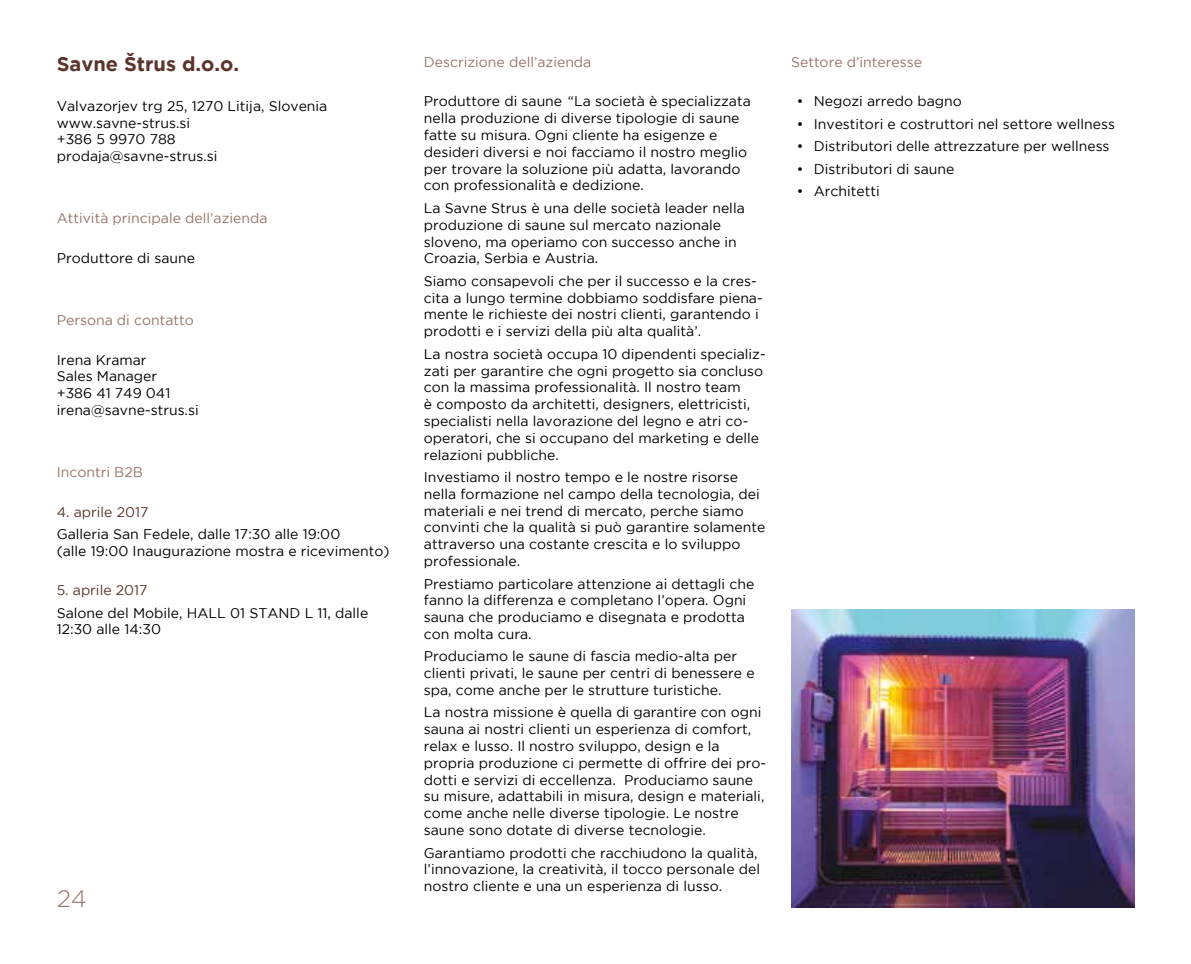
<style>
.page{position:relative;width:1191px;height:964px;background:#fff}
.page>*{position:absolute;margin:0;border:0;box-sizing:border-box;transform-origin:0 0}
.t1{font:300 24px "Gotham";color:#977467}
.t2{font:700 20px "Gotham";color:#5b3529}
.t3{font:14px/16.8px "Gotham";color:#000}
.t4{font:14px "Gotham";color:#977467}
.t5{font:14px "Gotham";color:#5b3529}
</style>
<div class="page">
<img style="left:791px;top:609px;width:343px;height:298px">
<h2 class="t2" style="left:57px;top:53px;width:184px">Savne Štrus d.o.o.</h2>
<p class="t3" style="left:57px;top:97px;width:272px">Valvazorjev trg 25, 1270 Litija, Slovenia www.savne-strus.si<br>+386 5 9970 788 prodaja@savne-strus.si</p>
<p class="t4" style="left:57px;top:211px;width:212px">Attività principale dell’azienda</p>
<p class="t3" style="left:57px;top:249px;width:140px">Produttore di saune</p>
<p class="t4" style="left:57px;top:312px;width:139px">Persona di contatto</p>
<p class="t3" style="left:57px;top:351px;width:143px">Irena Kramar<br>Sales Manager<br>+386 41 749 041 irena@savne-strus.si</p>
<p class="t4" style="left:57px;top:464px;width:88px">Incontri B2B</p>
<p class="t5" style="left:57px;top:504px;width:93px">4. aprile 2017</p>
<p class="t3" style="left:57px;top:525px;width:334px">Galleria San Fedele, dalle 17:30 alle 19:00<br>(alle 19:00 Inaugurazione mostra e ricevimento)</p>
<p class="t5" style="left:57px;top:582px;width:92px">5. aprile 2017</p>
<p class="t3" style="left:57px;top:604px;width:313px">Salone del Mobile, HALL 01 STAND L 11, dalle<br>12:30 alle 14:30</p>
<h1 class="t1" style="left:57px;top:886px;width:32px">24</h1>
<p class="t4" style="left:424px;top:54px;width:169px">Descrizione dell’azienda</p>
<p class="t3" style="left:424px;top:93px;width:328px">Produttore di saune “La società è specializzata nella produzione di diverse tipologie di saune fatte su misura. Ogni cliente ha esigenze e desideri diversi e noi facciamo il nostro meglio per trovare la soluzione più adatta, lavorando con professionalità e dedizione.</p>
<p class="t3" style="left:424px;top:199px;width:322px">La Savne Strus è una delle società leader nella produzione di saune sul mercato nazionale sloveno, ma operiamo con successo anche in Croazia, Serbia e Austria.</p>
<p class="t3" style="left:424px;top:272px;width:340px">Siamo consapevoli che per il successo e la cres&shy;cita a lungo termine dobbiamo soddisfare piena&shy;mente le richieste dei nostri clienti, garantendo i prodotti e i servizi della più alta qualità’.</p>
<p class="t3" style="left:424px;top:345px;width:343px">La nostra società occupa 10 dipendenti specializ&shy;zati per garantire che ogni progetto sia concluso con la massima professionalità. Il nostro team<br>è composto da architetti, designers, elettricisti, specialisti nella lavorazione del legno e atri co&shy;operatori, che si occupano del marketing e delle relazioni pubbliche.</p>
<p class="t3" style="left:424px;top:468px;width:343px">Investiamo il nostro tempo e le nostre risorse nella formazione nel campo della tecnologia, dei materiali e nei trend di mercato, perche siamo convinti che la qualità si può garantire solamente attraverso una costante crescita e lo sviluppo professionale.</p>
<p class="t3" style="left:424px;top:575px;width:332px">Prestiamo particolare attenzione ai dettagli che fanno la differenza e completano l’opera. Ogni sauna che produciamo e disegnata e prodotta con molta cura.</p>
<p class="t3" style="left:424px;top:648px;width:332px">Produciamo le saune di fascia medio-alta per clienti privati, le saune per centri di benessere e spa, come anche per le strutture turistiche.</p>
<p class="t3" style="left:424px;top:704px;width:344px">La nostra missione è quella di garantire con ogni sauna ai nostri clienti un esperienza di comfort, relax e lusso. Il nostro sviluppo, design e la propria produzione ci permette di offrire dei pro&shy;dotti e servizi di eccellenza. Produciamo saune su misure, adattabili in misura, design e materiali, come anche nelle diverse tipologie. Le nostre saune sono dotate di diverse tecnologie.</p>
<p class="t3" style="left:424px;top:844px;width:338px">Garantiamo prodotti che racchiudono la qualità, l’innovazione, la creatività, il tocco personale del nostro cliente e una un esperienza di lusso.</p>
<p class="t4" style="left:791px;top:54px;width:132px">Settore d’interesse</p>
<p class="t3" style="left:796px;top:93px;width:167px">• Negozi arredo bagno</p>
<p class="t3" style="left:796px;top:115px;width:320px">• Investitori e costruttori nel settore wellness</p>
<p class="t3" style="left:796px;top:138px;width:314px">• Distributori delle attrezzature per wellness</p>
<p class="t3" style="left:796px;top:160px;width:159px">• Distributori di saune</p>
<p class="t3" style="left:796px;top:183px;width:84px">• Architetti</p>
</div>
